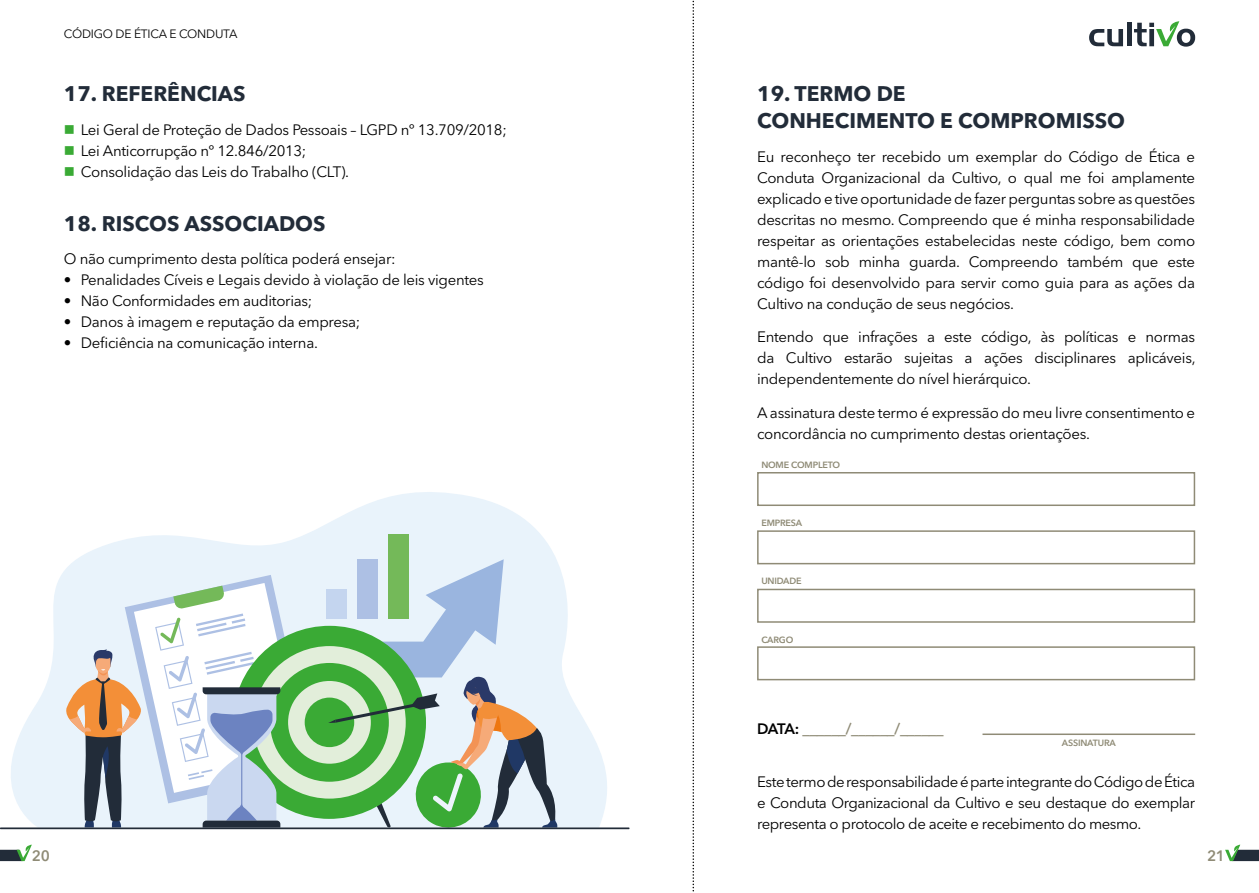
<style>
.page{position:relative;width:1259px;height:893px;background:#fff}
.page>*{position:absolute;margin:0;border:0;box-sizing:border-box;transform-origin:0 0}
.t1{font:700 21px/27px "Avenir Next LT Pro";color:#222c39}
.t2{font:15px/21px "Avenir Next LT Pro";letter-spacing:-.02em;color:#000;text-align:justify}
.t3{font:600 15px "Avenir Next LT Pro";letter-spacing:-.045em;color:#8f8b76}
.t4{font:12px "Avenir Next LT Pro";letter-spacing:-.02em;color:#000}
.t5{font:600 9px "Avenir Next LT Pro";letter-spacing:-.02em;color:#8f8b76}
.s1{color:#3aaa35}
.s2{color:#000}
</style>
<div class="page">
<svg style="left:692px;top:0;width:2px;height:892px"></svg>
<div style="left:757px;top:472px;width:438px;height:34px;background:#fff;border:2px solid #8f8b76"></div>
<div style="left:757px;top:589px;width:438px;height:34px;background:#fff;border:2px solid #8f8b76"></div>
<div style="left:757px;top:646px;width:438px;height:34px;background:#fff;border:2px solid #8f8b76"></div>
<div style="left:757px;top:530px;width:438px;height:34px;background:#fff;border:2px solid #8f8b76"></div>
<hr style="left:982px;top:733px;width:213px;height:2px;background:#8f8b76">
<svg style="left:11px;top:492px;width:596px;height:335px"></svg>
<div style="left:388px;top:534px;width:20px;height:84px;background:#74b959"></div>
<svg style="left:66px;top:559px;width:492px;height:268px;background:#bad1c3"></svg>
<hr style="left:0;top:827px;width:629px;height:2px;background:#222c39">
<svg style="left:0;top:845px;width:32px;height:16px"></svg>
<svg style="left:1225px;top:845px;width:34px;height:16px"></svg>
<svg style="left:1089px;top:29px;width:34px;height:17px"></svg>
<hr style="left:1127px;top:23px;width:4px;height:23px;background:#222c39">
<svg style="left:1134px;top:21px;width:61px;height:26px"></svg>
<p class="t4" style="left:64px;top:27px;width:175px">CÓDIGO DE ÉTICA E CONDUTA</p>
<h1 class="t1" style="left:64px;top:80px;width:183px">17. REFERÊNCIAS</h1>
<p class="t2" style="left:64px;top:119px;width:444px"><span class="s1">■</span> Lei Geral de Proteção de Dados Pessoais – LGPD nº 13.709/2018;</p>
<p class="t2" style="left:64px;top:140px;width:244px"><span class="s1">■</span> Lei Anticorrupção nº 12.846/2013;</p>
<p class="t2" style="left:64px;top:161px;width:287px"><span class="s1">■</span> Consolidação das Leis do Trabalho (CLT).</p>
<h1 class="t1" style="left:64px;top:210px;width:263px">18. RISCOS ASSOCIADOS</h1>
<p class="t2" style="left:64px;top:249px;width:333px">O não cumprimento desta política poderá ensejar:</p>
<p class="t2" style="left:64px;top:270px;width:421px">• Penalidades Cíveis e Legais devido à violação de leis vigentes</p>
<p class="t2" style="left:64px;top:291px;width:250px">• Não Conformidades em auditorias;</p>
<p class="t2" style="left:64px;top:312px;width:298px">• Danos à imagem e reputação da empresa;</p>
<p class="t2" style="left:64px;top:333px;width:256px">• Deficiência na comunicação interna.</p>
<h1 class="t1" style="left:757px;top:80px;width:369px">19. TERMO DE<br>CONHECIMENTO E COMPROMISSO</h1>
<p class="t2" style="left:757px;top:146px;width:439px">Eu reconheço ter recebido um exemplar do Código de Ética e Conduta Organizacional da Cultivo, o qual me foi amplamente explicado e tive oportunidade de fazer perguntas sobre as questões descritas no mesmo. Compreendo que é minha responsabilidade respeitar as orientações estabelecidas neste código, bem como mantê-lo sob minha guarda. Compreendo também que este código foi desenvolvido para servir como guia para as ações da Cultivo na condução de seus negócios.</p>
<p class="t2" style="left:757px;top:327px;width:440px">Entendo que infrações a este código, às políticas e normas da Cultivo estarão sujeitas a ações disciplinares aplicáveis, independentemente do nível hierárquico.</p>
<p class="t2" style="left:757px;top:402px;width:439px">A assinatura deste termo é expressão do meu livre consentimento e concordância no cumprimento destas orientações.</p>
<p class="t5" style="left:761px;top:460px;width:80px">NOME COMPLETO</p>
<p class="t5" style="left:761px;top:517px;width:42px">EMPRESA</p>
<p class="t5" style="left:761px;top:576px;width:42px">UNIDADE</p>
<p class="t5" style="left:761px;top:634px;width:34px">CARGO</p>
<p class="t3" style="left:757px;top:719px;width:188px"><span class="s2">DATA:</span> ______/______/______</p>
<p class="t5" style="left:1062px;top:737px;width:55px">ASSINATURA</p>
<p class="t2" style="left:757px;top:771px;width:439px">Este termo de responsabilidade é parte integrante do Código de Ética e Conduta Organizacional da Cultivo e seu destaque do exemplar representa o protocolo de aceite e recebimento do mesmo.</p>
<p class="t3" style="left:32px;top:847px;width:20px">20</p>
<p class="t3" style="left:1207px;top:847px;width:20px">21</p>
</div>
